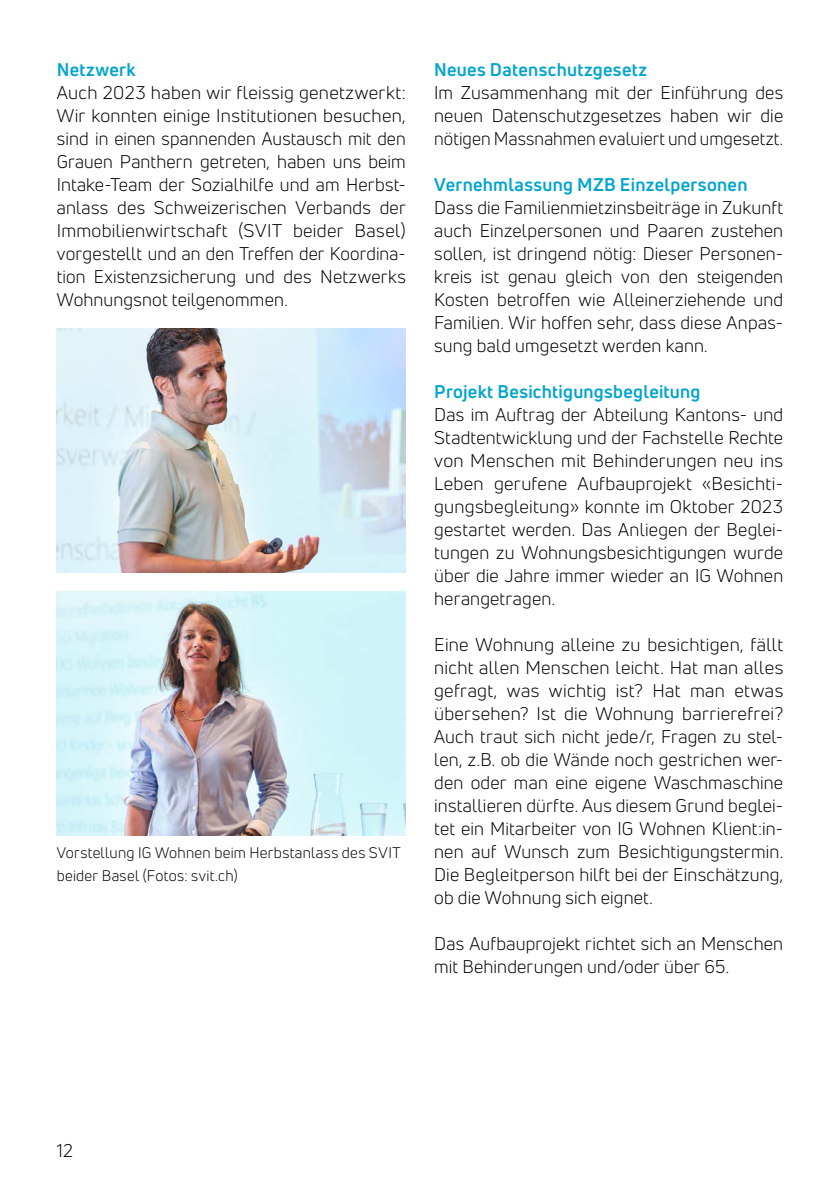
<style>
.page{position:relative;width:840px;height:1191px;background:#fff}
.page>*{position:absolute;margin:0;border:0;box-sizing:border-box;transform-origin:0 0}
.IG_Lauftext__9pt{font:18px/23px "Uni Neue";letter-spacing:.01em;color:#000;text-align:justify}
.IG_Zwischentitel_blau{font:700 18px "Uni Neue";letter-spacing:.015em;color:#00a4cf}
.IG_Zwischentitel_blau-2{font:15px/23px "Uni Neue";letter-spacing:.02em;color:#000}
</style>
<div class="page">
<img style="left:57px;top:329px;width:348px;height:243px">
<img style="left:57px;top:591px;width:348px;height:244px">
<p class="IG_Zwischentitel_blau" style="left:57px;top:58px;width:80px">Netzwerk</p>
<p class="IG_Lauftext__9pt" style="left:57px;top:81px;width:350px">Auch 2023 haben wir fleissig genetzwerkt:<br>Wir konnten einige Institutionen besuchen, sind in einen spannenden Austausch mit den Grauen Panthern getreten, haben uns beim Intake-Team der Sozialhilfe und am Herbst&shy;anlass des Schweizerischen Verbands der Immobilienwirtschaft (SVIT beider Basel) vorgestellt und an den Treffen der Koordina&shy;tion Existenzsicherung und des Netzwerks Wohnungsnot teilgenommen.</p>
<p class="IG_Zwischentitel_blau-2" style="left:57px;top:841px;width:345px">Vorstellung IG Wohnen beim Herbstanlass des SVIT beider Basel (Fotos: svit.ch)</p>
<p class="IG_Zwischentitel_blau" style="left:434px;top:58px;width:214px">Neues Datenschutzgesetz</p>
<p class="IG_Lauftext__9pt" style="left:434px;top:81px;width:350px">Im Zusammenhang mit der Einführung des neuen Datenschutzgesetzes haben wir die nötigen Massnahmen evaluiert und umgesetzt.</p>
<p class="IG_Zwischentitel_blau" style="left:434px;top:173px;width:314px">Vernehmlassung MZB Einzelpersonen</p>
<p class="IG_Lauftext__9pt" style="left:434px;top:196px;width:350px">Dass die Familienmietzinsbeiträge in Zukunft auch Einzelpersonen und Paaren zustehen sollen, ist dringend nötig: Dieser Personen&shy;kreis ist genau gleich von den steigenden Kosten betroffen wie Alleinerziehende und Familien. Wir hoffen sehr, dass diese Anpas&shy;sung bald umgesetzt werden kann.</p>
<p class="IG_Zwischentitel_blau" style="left:434px;top:380px;width:267px">Projekt Besichtigungsbegleitung</p>
<p class="IG_Lauftext__9pt" style="left:434px;top:403px;width:350px">Das im Auftrag der Abteilung Kantons- und Stadtentwicklung und der Fachstelle Rechte von Menschen mit Behinderungen neu ins Leben gerufene Aufbauprojekt «Besichti&shy;gungsbegleitung» konnte im Oktober 2023 gestartet werden. Das Anliegen der Beglei&shy;tungen zu Wohnungsbesichtigungen wurde über die Jahre immer wieder an IG Wohnen herangetragen.</p>
<p class="IG_Lauftext__9pt" style="left:434px;top:633px;width:350px">Eine Wohnung alleine zu besichtigen, fällt nicht allen Menschen leicht. Hat man alles gefragt, was wichtig ist? Hat man etwas übersehen? Ist die Wohnung barrierefrei?<br>Auch traut sich nicht jede/r, Fragen zu stel&shy;len, z.B. ob die Wände noch gestrichen wer&shy;den oder man eine eigene Waschmaschine installieren dürfte. Aus diesem Grund beglei&shy;tet ein Mitarbeiter von IG Wohnen Klient:in&shy;nen auf Wunsch zum Besichtigungstermin.<br>Die Begleitperson hilft bei der Einschätzung, ob die Wohnung sich eignet.</p>
<p class="IG_Lauftext__9pt" style="left:434px;top:932px;width:350px">Das Aufbauprojekt richtet sich an Menschen mit Behinderungen und/oder über 65.</p>
<p class="IG_Lauftext__9pt" style="left:57px;top:1139px;width:18px">12</p>
</div>
